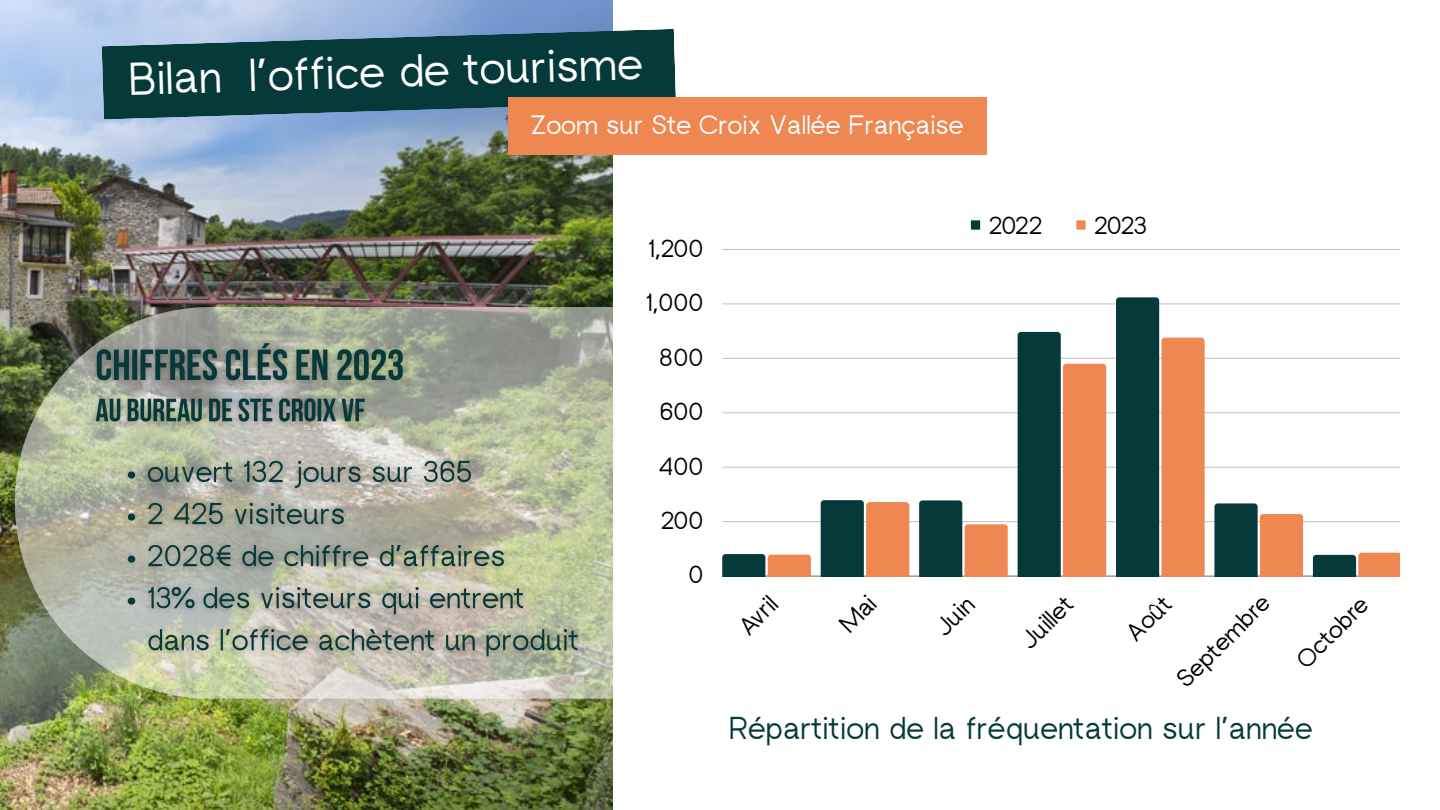
<style>
.page{position:relative;width:1440px;height:810px;background:#fff}
.page>*{position:absolute;margin:0;border:0;box-sizing:border-box;transform-origin:0 0}
.t1{font:46px "rugratssans";color:#fff}
.t2{font:31.6px "rugratssans";color:#063a3a}
.t3{font:26.6px "rugratssans";color:#fff}
.t4{font:24.8px "rugratssans";color:#000}
</style>
<div class="page">
<img style="left:0;top:0;width:613px;height:810px">
<svg style="left:102px;top:29px;width:574px;height:90px;background:#1d4d53"></svg>
<div style="left:508px;top:97px;width:479px;height:58px;background:#ee8752"></div>
<svg style="left:15px;top:307px;width:782px;height:392px"></svg>
<img style="left:86px;top:334px;width:504px;height:336px">
<svg style="left:971px;top:220px;width:9px;height:10px"></svg>
<svg style="left:1076px;top:220px;width:10px;height:10px"></svg>
<hr style="left:722px;top:521px;width:678px;height:1px;background:#000">
<hr style="left:722px;top:467px;width:678px;height:1px;background:#000">
<hr style="left:722px;top:412px;width:678px;height:1px;background:#000">
<hr style="left:722px;top:358px;width:678px;height:1px;background:#000">
<hr style="left:722px;top:304px;width:678px;height:1px;background:#000">
<hr style="left:722px;top:249px;width:678px;height:1px;background:#000">
<hr style="left:722px;top:576px;width:678px;height:1px;background:#000">
<svg style="left:722px;top:554px;width:89px;height:22px;background:#7f674e"></svg>
<svg style="left:821px;top:500px;width:88px;height:76px;background:#7e664d"></svg>
<svg style="left:919px;top:500px;width:89px;height:76px"></svg>
<svg style="left:1018px;top:332px;width:88px;height:244px;background:#7e6c55"></svg>
<svg style="left:1116px;top:297px;width:89px;height:279px;background:#7f6d57"></svg>
<svg style="left:1214px;top:503px;width:89px;height:73px;background:#806e59"></svg>
<svg style="left:1313px;top:553px;width:87px;height:23px;background:#866c53"></svg>
<p class="t1" style="left:128px;top:64px;width:516px;rotate:-2deg">Bilan l’office de tourisme</p>
<p class="t3" style="left:530px;top:116px;width:435px">Zoom sur Ste Croix Vallée Française</p>
<p class="t4" style="left:648px;top:239px;width:57px">1,200</p>
<p class="t4" style="left:646px;top:294px;width:59px">1,000</p>
<p class="t4" style="left:659px;top:348px;width:46px">800</p>
<p class="t4" style="left:660px;top:403px;width:45px">600</p>
<p class="t4" style="left:659px;top:457px;width:46px">400</p>
<p class="t4" style="left:661px;top:512px;width:44px">200</p>
<p class="t4" style="left:688px;top:566px;width:16px">0</p>
<p class="t4" style="left:989px;top:217px;width:55px">2022</p>
<p class="t4" style="left:1094px;top:217px;width:54px">2023</p>
<p class="t4" style="left:736px;top:625px;width:46px;rotate:-45deg">Avril</p>
<p class="t4" style="left:932px;top:626px;width:47px;rotate:-45deg">Juin</p>
<p class="t4" style="left:1018px;top:639px;width:66px;rotate:-45deg">Juil et</p>
<p class="t4" style="left:1124px;top:631px;width:55px;rotate:-45deg">Août</p>
<p class="t4" style="left:1174px;top:677px;width:122px;rotate:-45deg">Septembre</p>
<p class="t4" style="left:1295px;top:657px;width:91px;rotate:-45deg">Octobre</p>
<p class="t2" style="left:729px;top:717px;width:585px">Répartition de la fréquentation sur l’année</p>
</div>
